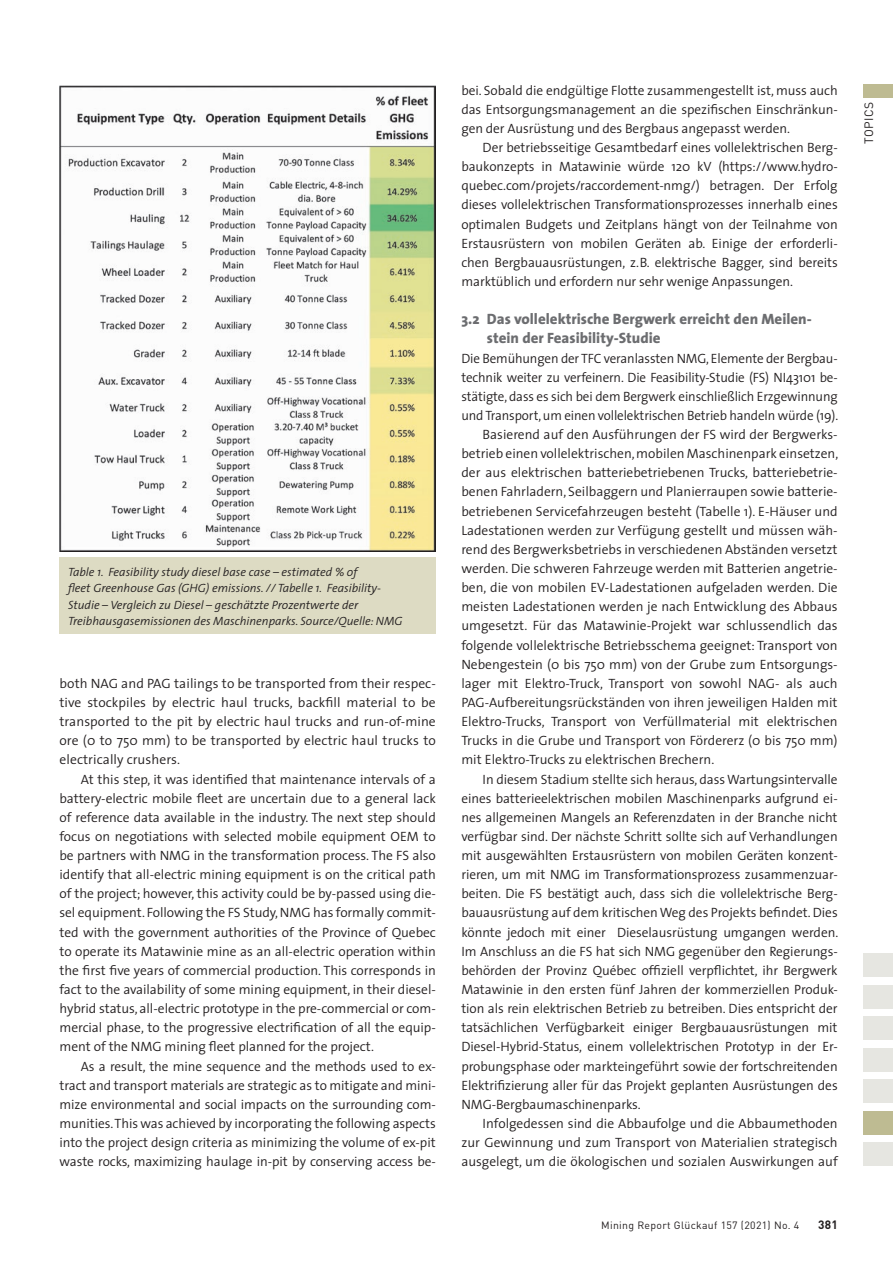
<style>
.page{position:relative;width:893px;height:1263px;background:#fff}
.page>*{position:absolute;margin:0;border:0;box-sizing:border-box;transform-origin:0 0}
.t1{font:800 15px/19.2px "The Sans";color:#6c6d70}
.t2{font:300 13.5px/19.2px "The Sans";letter-spacing:-.005em;color:#231f20;text-align:justify}
.t3{font:italic 300 12px/16.5px "The Sans";color:#231f20}
.t4{font:12px "DIN";letter-spacing:.03em;color:#231f20}
.t5{font:700 12px "DIN";color:#231f20}
.t6{font:10.5px "DIN";letter-spacing:.03em;color:#231f20}
</style>
<div class="page">
<div style="left:863px;top:84px;width:30px;height:13px;background:#bebb92"></div>
<div style="left:863px;top:953px;width:30px;height:24px;background:#e6e6e1"></div>
<div style="left:863px;top:1016px;width:30px;height:24px;background:#e6e6e1"></div>
<div style="left:863px;top:985px;width:30px;height:24px;background:#e6e6e1"></div>
<div style="left:863px;top:1048px;width:30px;height:24px;background:#e6e6e1"></div>
<div style="left:863px;top:1079px;width:30px;height:24px;background:#e6e6e1"></div>
<div style="left:863px;top:1111px;width:30px;height:24px;background:#bebb92"></div>
<div style="left:863px;top:1142px;width:30px;height:24px;background:#e6e6e1"></div>
<img style="left:60px;top:86px;width:376px;height:465px">
<div style="left:60px;top:558px;width:376px;height:76px;background:#dddbc3"></div>
<p class="t3" style="left:68px;top:563px;width:336px">Table 1. Feasibility study diesel base case – estimated % of<br>fleet Greenhouse Gas (GHG) emissions. // Tabelle 1. Feasibility-Studie – Vergleich zu Diesel – geschätzte Prozentwerte der Treibhausgasemissionen des Maschinenparks. Source/Quelle: NMG</p>
<p class="t2" style="left:60px;top:673px;width:378px">both NAG and PAG tailings to be transported from their respec&shy;tive stockpiles by electric haul trucks, backfill material to be transported to the pit by electric haul trucks and run-of-mine ore (0 to 750 mm) to be transported by electric haul trucks to electrically crushers.</p>
<p class="t2" style="left:60px;top:769px;width:378px;text-indent:21px">At this step, it was identified that maintenance intervals of a battery-electric mobile fleet are uncertain due to a general lack of reference data available in the industry. The next step should focus on negotiations with selected mobile equipment OEM to be partners with NMG in the transformation process. The FS also identify that all-electric mining equipment is on the critical path of the project; however, this activity could be by-passed using die&shy;sel equipment. Following the FS Study, NMG has formally commit&shy;ted with the government authorities of the Province of Quebec to operate its Matawinie mine as an all-electric operation within the first five years of commercial production. This corresponds in fact to the availability of some mining equipment, in their diesel&shy;hybrid status, all-electric prototype in the pre-commercial or com&shy;mercial phase, to the progressive electrification of all the equip&shy;ment of the NMG mining fleet planned for the project.</p>
<p class="t2" style="left:60px;top:1056px;width:378px;text-indent:21px">As a result, the mine sequence and the methods used to ex&shy;tract and transport materials are strategic as to mitigate and mini&shy;mize environmental and social impacts on the surrounding com&shy;munities. This was achieved by incorporating the following aspects into the project design criteria as minimizing the volume of ex-pit waste rocks, maximizing haulage in-pit by conserving access be-</p>
<p class="t2" style="left:461px;top:80px;width:378px">bei. Sobald die endgültige Flotte zusammengestellt ist, muss auch das Entsorgungsmanagement an die spezifischen Einschränkun&shy;gen der Ausrüstung und des Bergbaus angepasst werden.</p>
<p class="t2" style="left:461px;top:137px;width:378px;text-indent:21px">Der betriebsseitige Gesamtbedarf eines vollelektrischen Berg&shy;baukonzepts in Matawinie würde 120 kV (https://www.hydro&shy;quebec.com/projets/raccordement-nmg/) betragen. Der Erfolg dieses vollelektrischen Transformationsprozesses innerhalb eines optimalen Budgets und Zeitplans hängt von der Teilnahme von Erstausrüstern von mobilen Geräten ab. Einige der erforderli&shy;chen Bergbauausrüstungen, z.B. elektrische Bagger, sind bereits marktüblich und erfordern nur sehr wenige Anpassungen.</p>
<p class="t1" style="left:487px;top:309px;width:326px;text-indent:-26px">3.2 Das vollelektrische Bergwerk erreicht den Meilen&shy;stein der Feasibility-Studie</p>
<p class="t2" style="left:461px;top:348px;width:378px">Die Bemühungen der TFC veranlassten NMG, Elemente der Bergbau-</p>
<p class="t2" style="left:461px;top:367px;width:378px">technik weiter zu verfeinern. Die Feasibility-Studie (FS) NI43101 be-</p>
<p class="t2" style="left:461px;top:386px;width:378px">stätigte, dass es sich bei dem Bergwerk einschließlich Erzgewinnung</p>
<p class="t2" style="left:461px;top:405px;width:378px">und Transport, um einen vollelektrischen Betrieb handeln würde (19).</p>
<p class="t2" style="left:483px;top:424px;width:357px">Basierend auf den Ausführungen der FS wird der Bergwerks-</p>
<p class="t2" style="left:461px;top:444px;width:378px">betrieb einen vollelektrischen, mobilen Maschinenpark einsetzen,</p>
<p class="t2" style="left:461px;top:463px;width:378px">der aus elektrischen batteriebetriebenen Trucks, batteriebetrie-</p>
<p class="t2" style="left:461px;top:482px;width:378px">benen Fahrladern, Seilbaggern und Planierraupen sowie batterie-</p>
<p class="t2" style="left:461px;top:501px;width:378px">betriebenen Servicefahrzeugen besteht (Tabelle 1). E-Häuser und</p>
<p class="t2" style="left:461px;top:520px;width:378px">Ladestationen werden zur Verfügung gestellt und müssen wäh-</p>
<p class="t2" style="left:461px;top:539px;width:378px">rend des Bergwerksbetriebs in verschiedenen Abständen versetzt</p>
<p class="t2" style="left:461px;top:558px;width:378px">werden. Die schweren Fahrzeuge werden mit Batterien angetrie-</p>
<p class="t2" style="left:461px;top:577px;width:378px">ben, die von mobilen EV-Ladestationen aufgeladen werden. Die</p>
<p class="t2" style="left:461px;top:597px;width:378px">meisten Ladestationen werden je nach Entwicklung des Abbaus</p>
<p class="t2" style="left:461px;top:616px;width:378px">umgesetzt. Für das Matawinie-Projekt war schlussendlich das</p>
<p class="t2" style="left:461px;top:635px;width:378px">folgende vollelektrische Betriebsschema geeignet: Transport von</p>
<p class="t2" style="left:461px;top:654px;width:378px">Nebengestein (0 bis 750 mm) von der Grube zum Entsorgungs-</p>
<p class="t2" style="left:461px;top:673px;width:378px">lager mit Elektro-Truck, Transport von sowohl NAG- als auch</p>
<p class="t2" style="left:461px;top:692px;width:378px">PAG-Aufbereitungsrückständen von ihren jeweiligen Halden mit</p>
<p class="t2" style="left:461px;top:711px;width:378px">Elektro-Trucks, Transport von Verfüllmaterial mit elektrischen</p>
<p class="t2" style="left:461px;top:731px;width:378px">Trucks in die Grube und Transport von Fördererz (0 bis 750 mm)</p>
<p class="t2" style="left:461px;top:750px;width:254px">mit Elektro-Trucks zu elektrischen Brechern.</p>
<p class="t2" style="left:483px;top:769px;width:357px">In diesem Stadium stellte sich heraus, dass Wartungsintervalle</p>
<p class="t2" style="left:461px;top:788px;width:378px">eines batterieelektrischen mobilen Maschinenparks aufgrund ei-</p>
<p class="t2" style="left:461px;top:807px;width:378px">nes allgemeinen Mangels an Referenzdaten in der Branche nicht</p>
<p class="t2" style="left:461px;top:826px;width:378px">verfügbar sind. Der nächste Schritt sollte sich auf Verhandlungen</p>
<p class="t2" style="left:461px;top:845px;width:378px">mit ausgewählten Erstausrüstern von mobilen Geräten konzent-</p>
<p class="t2" style="left:461px;top:865px;width:378px">rieren, um mit NMG im Transformationsprozess zusammenzuar-</p>
<p class="t2" style="left:461px;top:884px;width:378px">beiten. Die FS bestätigt auch, dass sich die vollelektrische Berg-</p>
<p class="t2" style="left:461px;top:903px;width:378px">bauausrüstung auf dem kritischen Weg des Projekts befindet. Dies</p>
<p class="t2" style="left:461px;top:922px;width:378px">könnte jedoch mit einer Dieselausrüstung umgangen werden.</p>
<p class="t2" style="left:461px;top:941px;width:378px">Im Anschluss an die FS hat sich NMG gegenüber den Regierungs-</p>
<p class="t2" style="left:461px;top:960px;width:378px">behörden der Provinz Québec offiziell verpflichtet, ihr Bergwerk</p>
<p class="t2" style="left:461px;top:979px;width:378px">Matawinie in den ersten fünf Jahren der kommerziellen Produk-</p>
<p class="t2" style="left:461px;top:998px;width:378px">tion als rein elektrischen Betrieb zu betreiben. Dies entspricht der</p>
<p class="t2" style="left:461px;top:1018px;width:378px">tatsächlichen Verfügbarkeit einiger Bergbauausrüstungen mit</p>
<p class="t2" style="left:461px;top:1037px;width:378px">Diesel-Hybrid-Status, einem vollelektrischen Prototyp in der Er-</p>
<p class="t2" style="left:461px;top:1056px;width:378px">probungsphase oder markteingeführt sowie der fortschreitenden</p>
<p class="t2" style="left:461px;top:1075px;width:378px">Elektrifizierung aller für das Projekt geplanten Ausrüstungen des</p>
<p class="t2" style="left:461px;top:1094px;width:181px">NMG-Bergbaumaschinenparks.</p>
<p class="t2" style="left:483px;top:1113px;width:357px">Infolgedessen sind die Abbaufolge und die Abbaumethoden</p>
<p class="t2" style="left:461px;top:1132px;width:378px">zur Gewinnung und zum Transport von Materialien strategisch</p>
<p class="t2" style="left:461px;top:1152px;width:378px">ausgelegt, um die ökologischen und sozialen Auswirkungen auf</p>
<p class="t6" style="left:601px;top:1218px;width:200px">Mining Report Glückauf 157 (2021) No. 4</p>
<p class="t5" style="left:818px;top:1217px;width:21px">381</p>
<p class="t4" style="left:861px;top:144px;width:43px;rotate:-90deg">TOPICS</p>
</div>
